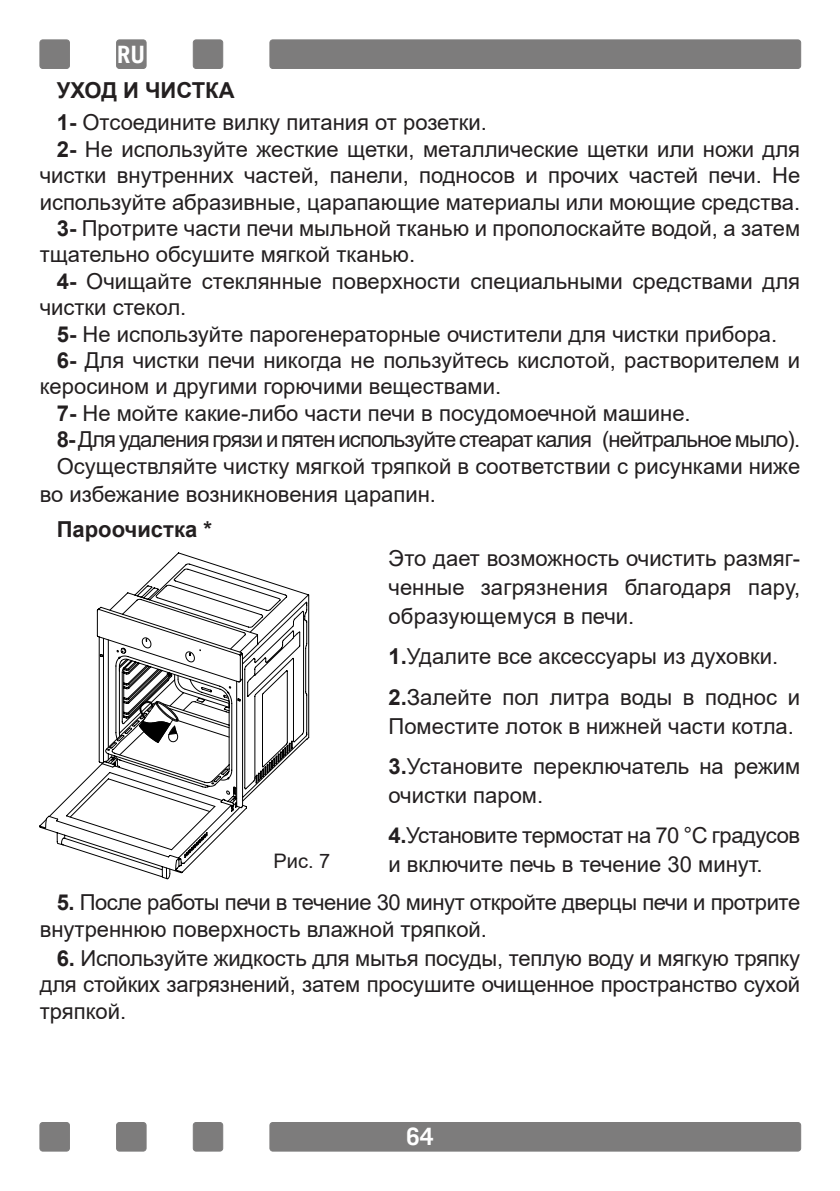
<style>
.page{position:relative;width:840px;height:1191px;background:#fff}
.page>*{position:absolute;margin:0;border:0;box-sizing:border-box;transform-origin:0 0}
.t1{font:700 24px "Trade Gothic";color:#fff}
.t2{font:22px/29px "Arial";color:#231f20}
.t3{font:22px/40.4px "Arial";letter-spacing:-.02em;color:#231f20}
.t4{font:22px "Arial";letter-spacing:-.04em;color:#231f20}
.t5{font:700 22px "Arial";color:#231f20}
.t6{font:20px "Arial";color:#231f20}
.s1{font-weight:700}
</style>
<div class="page">
<div style="left:270px;top:40px;width:530px;height:28px;background:#7d7c7c;border-radius:3px"></div>
<div style="left:269px;top:40px;width:531px;height:29px;border:1px solid #7d7c7c;border-radius:3px"></div>
<div style="left:40px;top:40px;width:29px;height:28px;background:#7d7c7c;border-radius:3px"></div>
<div style="left:40px;top:40px;width:30px;height:29px;border:1px solid #7d7c7c;border-radius:3px"></div>
<div style="left:193px;top:40px;width:29px;height:28px;background:#7d7c7c;border-radius:3px"></div>
<div style="left:193px;top:40px;width:30px;height:29px;border:1px solid #7d7c7c;border-radius:3px"></div>
<div style="left:116px;top:40px;width:30px;height:28px;background:#7d7c7c;border-radius:3px"></div>
<div style="left:116px;top:40px;width:30px;height:29px;border:1px solid #7d7c7c;border-radius:3px"></div>
<div style="left:270px;top:1122px;width:530px;height:29px;background:#7d7c7c;border-radius:3px"></div>
<div style="left:269px;top:1122px;width:531px;height:29px;border:1px solid #7d7c7c;border-radius:3px"></div>
<div style="left:40px;top:1122px;width:29px;height:29px;background:#7d7c7c;border-radius:3px"></div>
<div style="left:40px;top:1122px;width:30px;height:29px;border:1px solid #7d7c7c;border-radius:3px"></div>
<div style="left:193px;top:1122px;width:29px;height:29px;background:#7d7c7c;border-radius:3px"></div>
<div style="left:193px;top:1122px;width:30px;height:29px;border:1px solid #7d7c7c;border-radius:3px"></div>
<div style="left:116px;top:1122px;width:30px;height:29px;background:#7d7c7c;border-radius:3px"></div>
<div style="left:116px;top:1122px;width:30px;height:29px;border:1px solid #7d7c7c;border-radius:3px"></div>
<svg style="left:39px;top:607px;width:204px;height:272px"></svg>
<svg style="left:152px;top:552px;width:157px;height:188px"></svg>
<svg style="left:100px;top:578px;width:207px;height:234px"></svg>
<svg style="left:138px;top:675px;width:92px;height:189px"></svg>
<p class="t1" style="left:117px;top:45px;width:30px">RU</p>
<p class="t2" style="left:57px;top:74px;width:431px;line-height:32px"><span class="s1">УХОД И ЧИСТКА<br>1-</span> Отсоедините вилку питания от розетки.</p>
<p class="t2" style="left:57px;top:134px;width:744px"><span class="s1">2-</span> Не используйте жесткие щетки, металлические щетки или ножи для</p>
<p class="t2" style="left:40px;top:161px;width:761px">чистки внутренних частей, панели, подносов и прочих частей печи. Не</p>
<p class="t2" style="left:40px;top:187px;width:761px">используйте абразивные, царапающие материалы или моющие средства.</p>
<p class="t2" style="left:57px;top:214px;width:744px"><span class="s1">3-</span> Протрите части печи мыльной тканью и прополоскайте водой, а затем</p>
<p class="t2" style="left:40px;top:240px;width:376px">тщательно обсушите мягкой тканью.</p>
<p class="t2" style="left:57px;top:266px;width:744px"><span class="s1">4-</span> Очищайте стеклянные поверхности специальными средствами для</p>
<p class="t2" style="left:40px;top:293px;width:148px">чистки стекол.</p>
<p class="t2" style="left:57px;top:319px;width:721px"><span class="s1">5-</span> Не используйте парогенераторные очистители для чистки прибора.</p>
<p class="t2" style="left:57px;top:346px;width:744px"><span class="s1">6-</span> Для чистки печи никогда не пользуйтесь кислотой, растворителем и</p>
<p class="t2" style="left:40px;top:372px;width:462px">керосином и другими горючими веществами.</p>
<p class="t2" style="left:57px;top:398px;width:635px"><span class="s1">7-</span> Не мойте какие-либо части печи в посудомоечной машине.</p>
<p class="t4" style="left:57px;top:424px;width:744px"><span class="s1">8-</span> Для удаления грязи и пятен используйте стеарат калия (нейтральное мыло).</p>
<p class="t2" style="left:57px;top:451px;width:744px">Осуществляйте чистку мягкой тряпкой в соответствии с рисунками ниже</p>
<p class="t2" style="left:40px;top:480px;width:397px">во избежание возникновения царапин.</p>
<p class="t5" style="left:57px;top:514px;width:157px">Пароочистка *</p>
<p class="t2" style="left:388px;top:543px;width:413px;text-align:justify">Это дает возможность очистить размяг&shy;ченные загрязнения благодаря пару, образующемуся в печи.</p>
<p class="t2" style="left:388px;top:636px;width:413px;line-height:40.4px"><span class="s1">1.</span>Удалите все аксессуары из духовки.<br><span class="s1">2.</span>Залейте пол литра воды в поднос и</p>
<p class="t2" style="left:388px;top:705px;width:413px;line-height:40.4px">Поместите лоток в нижней части котла.<br><span class="s1">3.</span>Установите переключатель на режим</p>
<p class="t3" style="left:388px;top:775px;width:413px">очистки паром.<br><span class="s1">4.</span>Установите термостат на 70 °C градусов</p>
<p class="t2" style="left:388px;top:850px;width:375px">и включите печь в течение 30 минут.</p>
<p class="t3" style="left:40px;top:889px;width:761px;line-height:26.4px;text-indent:17px"><span class="s1">5.</span> После работы печи в течение 30 минут откройте дверцы печи и протрите внутреннюю поверхность влажной тряпкой.</p>
<p class="t2" style="left:40px;top:944px;width:761px;line-height:26.4px;text-align:justify;text-indent:17px"><span class="s1">6.</span> Используйте жидкость для мытья посуды, теплую воду и мягкую тряпку для стойких загрязнений, затем просушите очищенное пространство сухой тряпкой.</p>
<p class="t6" style="left:273px;top:847px;width:58px">Рис. 7</p>
<p class="t1" style="left:406px;top:1127px;width:28px">64</p>
</div>
